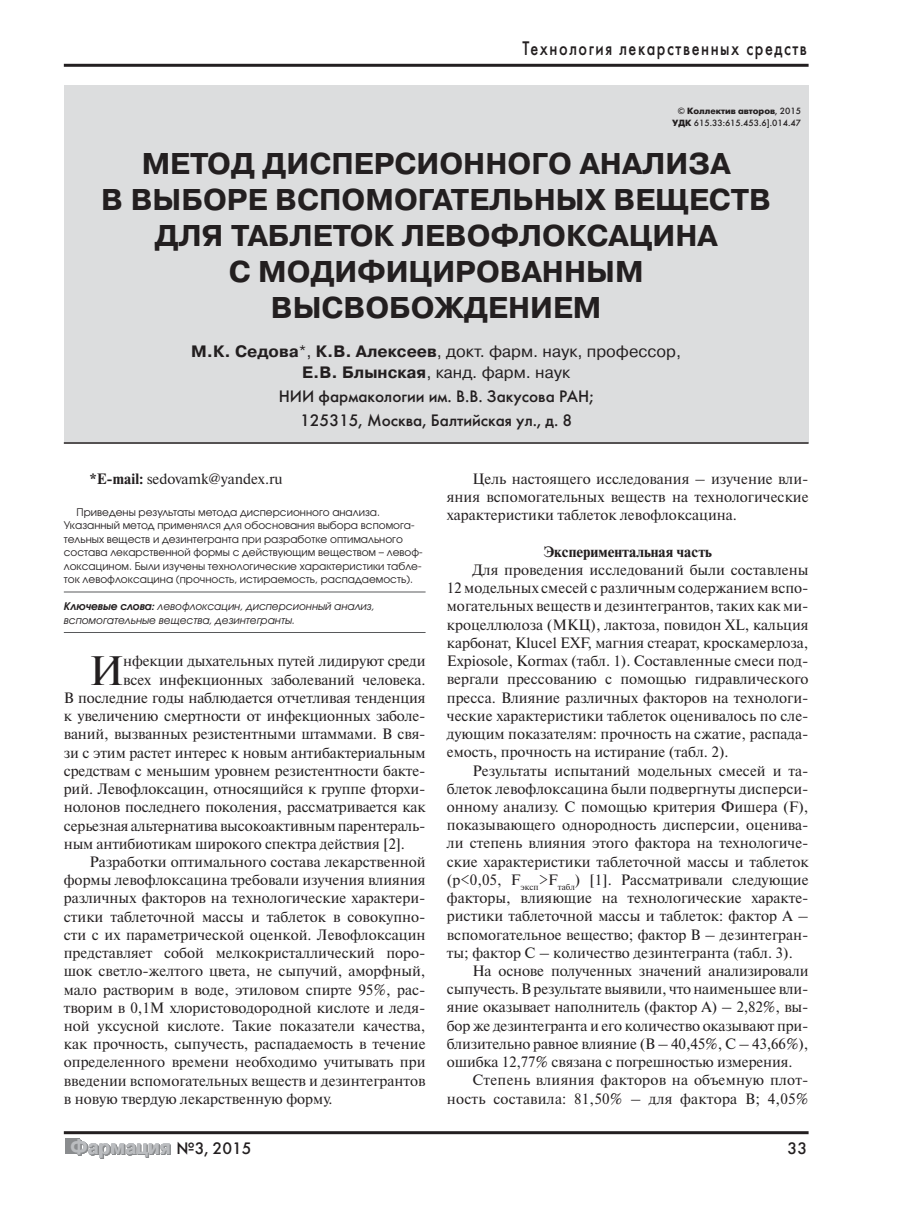
<style>
.page{position:relative;width:915px;height:1212px;background:#fff}
.page>*{position:absolute;margin:0;border:0;box-sizing:border-box;transform-origin:0 0}
.t1{font:41.1px "Newton C";color:#231f20}
.t2{font:700 30px/36px "Pragmatica C";color:#231f20;text-align:center}
.t3{font:700 20.25px "Pragmatica C";color:#8a8c8e;scale:.9 1}
.t4{font:19.5px "Futura Futuris C";letter-spacing:.1em;color:#231f20;scale:.8 1}
.t5{font:16.5px/21px "Pragmatica C";color:#231f20;text-align:center}
.t6{font:16.5px/24px "Futura Futuris C";color:#231f20;text-align:center}
.t7{font:15px/18.3px "Newton C";color:#231f20;text-align:justify}
.t8{font:700 15px "Newton C";color:#231f20}
.t9{font:10.5px/13.5px "Avant Garde Gothic C";color:#231f20}
.t10{font:italic 10.5px/13.5px "Avant Garde Gothic C";color:#231f20}
.t11{font:9px/12px "Futura Futuris C";color:#231f20;text-align:right}
.s1{font-weight:700}
</style>
<div class="page">
<hr style="left:64px;top:64px;width:744px;height:3px;background:#231f20">
<hr style="left:64px;top:1131px;width:744px;height:3px;background:#231f20">
<div style="left:65px;top:1138px;width:14px;height:16px;background:#8a8c8e"></div>
<hr style="left:64px;top:592px;width:361px;height:1px;background:#58595b">
<hr style="left:64px;top:632px;width:361px;height:1px;background:#58595b">
<div style="left:64px;top:85px;width:744px;height:357px;background:#dcddde"></div>
<hr style="left:64px;top:442px;width:744px;height:2px;background:#231f20">
<h3 class="t4" style="left:522px;top:41px;width:357px">Технология лекарственных средств</h3>
<p class="t11" style="left:672px;top:106px;width:130px">© <span class="s1">Коллектив авторов</span>, 2015<br><span class="s1">УДК</span> 615.33:615.453.6].014.47</p>
<h2 class="t2" style="left:101px;top:149px;width:671px">МЕТОД ДИСПЕРСИОННОГО АНАЛИЗА<br>В ВЫБОРЕ ВСПОМОГАТЕЛЬНЫХ ВЕЩЕСТВ<br>ДЛЯ ТАБЛЕТОК ЛЕВОФЛОКСАЦИНА<br>С МОДИФИЦИРОВАННЫМ<br>ВЫСВОБОЖДЕНИЕМ</h2>
<p class="t5" style="left:191px;top:343px;width:491px"><span class="s1">М.К. Седова</span>*, <span class="s1">К.В. Алексеев</span>, докт. фарм. наук, профессор,<br><span class="s1">Е.В. Блынская</span>, канд. фарм. наук</p>
<p class="t6" style="left:279px;top:386px;width:316px">НИИ фармакологии им. В.В. Закусова РАН;<br>125315, Москва, Балтийская ул., д. 8</p>
<p class="t7" style="left:89px;top:471px;width:195px"><span class="s1">*Е-mail:</span> sedovamk@yandex.ru</p>
<p class="t9" style="left:64px;top:506px;width:360px;text-indent:13px">Приведены результаты метода дисперсионного анализа.<br>Указанный метод применялся для обоснования выбора вспомога&shy;тельных веществ и дезинтегранта при разработке оптимального состава лекарственной формы с действующим веществом – левоф&shy;локсацином. Были изучены технологические характеристики табле&shy;ток левофлоксацина (прочность, истираемость, распадаемость).</p>
<p class="t10" style="left:64px;top:600px;width:312px"><span class="s1">Ключевые слова:</span> левофлоксацин, дисперсионный анализ, вспомогательные вещества, дезинтегранты.</p>
<h1 class="t1" style="left:89px;top:655px;width:36px">И</h1>
<p class="t7" style="left:123px;top:654px;width:304px">нфекции дыхательных путей лидируют среди</p>
<p class="t7" style="left:123px;top:672px;width:304px">всех инфекционных заболеваний человека.</p>
<p class="t7" style="left:64px;top:690px;width:363px">В последние годы наблюдается отчетливая тенденция</p>
<p class="t7" style="left:64px;top:708px;width:363px">к увеличению смертности от инфекционных заболе-</p>
<p class="t7" style="left:64px;top:727px;width:363px">ваний, вызванных резистентными штаммами. В свя-</p>
<p class="t7" style="left:64px;top:745px;width:363px">зи с этим растет интерес к новым антибактериальным</p>
<p class="t7" style="left:64px;top:763px;width:363px">средствам с меньшим уровнем резистентности бакте-</p>
<p class="t7" style="left:64px;top:781px;width:363px">рий. Левофлоксацин, относящийся к группе фторхи-</p>
<p class="t7" style="left:64px;top:799px;width:363px">нолонов последнего поколения, рассматривается как</p>
<p class="t7" style="left:64px;top:818px;width:363px">серьезная альтернатива высокоактивным парентераль-</p>
<p class="t7" style="left:64px;top:836px;width:342px">ным антибиотикам широкого спектра действия [2].</p>
<p class="t7" style="left:89px;top:854px;width:337px">Разработки оптимального состава лекарственной</p>
<p class="t7" style="left:64px;top:872px;width:363px">формы левофлоксацина требовали изучения влияния</p>
<p class="t7" style="left:64px;top:891px;width:363px">различных факторов на технологические характери-</p>
<p class="t7" style="left:64px;top:909px;width:363px">стики таблеточной массы и таблеток в совокупно-</p>
<p class="t7" style="left:64px;top:927px;width:363px">сти с их параметрической оценкой. Левофлоксацин</p>
<p class="t7" style="left:64px;top:945px;width:363px">представляет собой мелкокристаллический поро-</p>
<p class="t7" style="left:64px;top:963px;width:363px">шок светло-желтого цвета, не сыпучий, аморфный,</p>
<p class="t7" style="left:64px;top:982px;width:363px">мало растворим в воде, этиловом спирте 95%, рас-</p>
<p class="t7" style="left:64px;top:1000px;width:363px">творим в 0,1М хлористоводородной кислоте и ледя-</p>
<p class="t7" style="left:64px;top:1018px;width:363px">ной уксусной кислоте. Такие показатели качества,</p>
<p class="t7" style="left:64px;top:1036px;width:363px">как прочность, сыпучесть, распадаемость в течение</p>
<p class="t7" style="left:64px;top:1055px;width:363px">определенного времени необходимо учитывать при</p>
<p class="t7" style="left:64px;top:1073px;width:363px">введении вспомогательных веществ и дезинтегрантов</p>
<p class="t7" style="left:64px;top:1091px;width:270px">в новую твердую лекарственную форму.</p>
<p class="t7" style="left:446px;top:471px;width:363px;text-indent:26px">Цель настоящего исследования – изучение вли&shy;яния вспомогательных веществ на технологические характеристики таблеток левофлоксацина.</p>
<p class="t8" style="left:543px;top:546px;width:170px">Экспериментальная часть</p>
<p class="t7" style="left:446px;top:562px;width:363px;text-indent:26px">Для проведения исследований были составлены 12 модельных смесей с различным содержанием вспо&shy;могательных веществ и дезинтегрантов, таких как ми&shy;кроцеллюлоза (МКЦ), лактоза, повидон XL, кальция карбонат, Klucel EXF, магния стеарат, кроскамерлоза, Expiosole, Kormax (табл. 1). Составленные смеси под&shy;вергали прессованию с помощью гидравлического пресса. Влияние различных факторов на технологи&shy;ческие характеристики таблеток оценивалось по сле&shy;дующим показателям: прочность на сжатие, распада&shy;емость, прочность на истирание (табл. 2).</p>
<p class="t7" style="left:446px;top:763px;width:363px;text-indent:26px">Результаты испытаний модельных смесей и та&shy;блеток левофлоксацина были подвергнуты дисперси&shy;онному анализу. С помощью критерия Фишера (F), показывающего однородность дисперсии, оценива&shy;ли степень влияния этого фактора на технологиче&shy;ские характеристики таблеточной массы и таблеток (p&lt;0,05, F<sub>эксп</sub>&gt;F<sub>табл</sub>) [1]. Рассматривали следующие факторы, влияющие на технологические характе&shy;ристики таблеточной массы и таблеток: фактор А – вспомогательное вещество; фактор В – дезинтегран&shy;ты; фактор С – количество дезинтегранта (табл. 3).</p>
<p class="t7" style="left:446px;top:963px;width:363px;text-indent:26px">На основе полученных значений анализировали сыпучесть. В результате выявили, что наименьшее вли&shy;яние оказывает наполнитель (фактор А) – 2,82%, вы&shy;бор же дезинтегранта и его количество оказывают при&shy;близительно равное влияние (В – 40,45%, С – 43,66%), ошибка 12,77% связана с погрешностью измерения.</p>
<p class="t7" style="left:446px;top:1073px;width:363px;text-align:right">Степень влияния факторов на объемную плот&shy;ность составила: 81,50% – для фактора В; 4,05%</p>
<h3 class="t3" style="left:71px;top:1140px;width:113px">Фармация</h3>
<p class="t6" style="left:176px;top:1138px;width:77px">№3, 2015</p>
<p class="t6" style="left:787px;top:1138px;width:21px">33</p>
</div>
